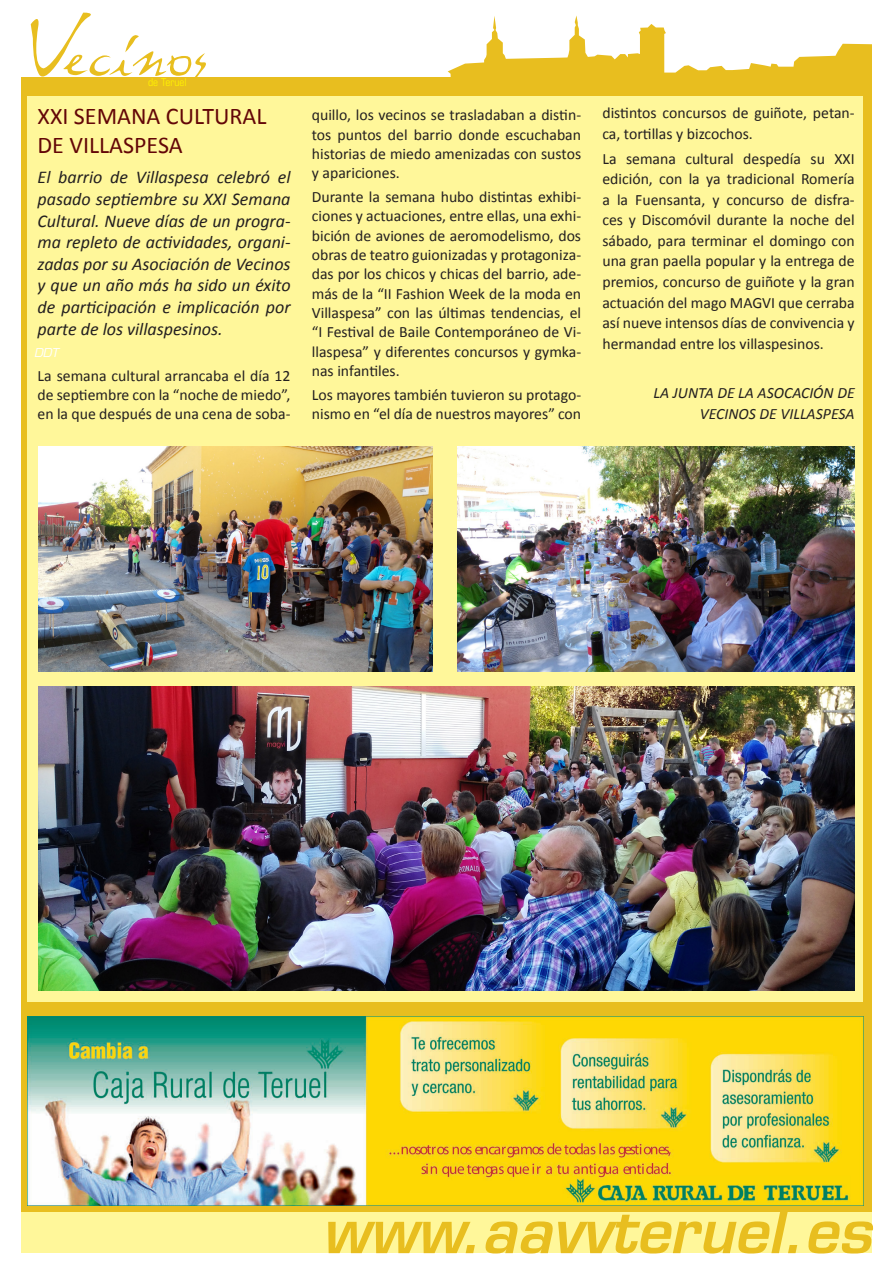
<style>
.page{position:relative;width:893px;height:1263px;background:#fff}
.page>*{position:absolute;margin:0;border:0;box-sizing:border-box;transform-origin:0 0}
.t1{font:70.8px "Dali";letter-spacing:-.005em;color:#e8be1f}
.título_del_artículo{font:italic 600 59.7px "Eurostile";color:#e8be1f}
.título_del_artículo-2{font:24px "Calibri";color:#630607}
.TEXTO_COMUN{font:italic 18px/21.6px "Calibri";color:#231f20;text-align:justify}
.TEXTO_COMUN-2{font:15.75px/19.4px "Calibri";color:#231f20;text-align:justify}
.firma{font:italic 15.75px/20.5px "Calibri";color:#231f20;text-align:right}
.Pie_de_foto{font:italic 12px "Eurostile";color:#fff}
.t2{font:condensed 10.8px "Eurostile";color:#fff101}
</style>
<div class="page">
<div style="left:21px;top:0;width:851px;height:1242px;background:#e8be1f"></div>
<div style="left:21px;top:1212px;width:851px;height:40px;background:#fff79a"></div>
<svg style="left:21px;top:0;width:850px;height:77px;background:#fbf6e1"></svg>
<div style="left:28px;top:96px;width:835px;height:905px;background:#fff79a"></div>
<img style="left:28px;top:1016px;width:835px;height:189px">
<img style="left:38px;top:446px;width:394px;height:226px">
<img style="left:38px;top:687px;width:817px;height:304px">
<img style="left:457px;top:446px;width:398px;height:226px">
<p class="t1" style="left:28px;top:9px;width:182px">Vecinos</p>
<p class="t2" style="left:148px;top:76px;width:40px">de Teruel</p>
<p class="título_del_artículo-2" style="left:38px;top:101px;width:230px">XXI SEMANA CULTURAL</p>
<p class="título_del_artículo-2" style="left:38px;top:130px;width:147px">DE VILLASPESA</p>
<p class="TEXTO_COMUN" style="left:38px;top:166px;width:254px">El barrio de Villaspesa celebró el pasado septiembre su XXI Semana Cultural. Nueve días de un progra&shy;ma repleto de actividades, organi&shy;zadas por su Asociación de Vecinos y que un año más ha sido un éxito de participación e implicación por parte de los villaspesinos.</p>
<p class="TEXTO_COMUN-2" style="left:38px;top:366px;width:255px;line-height:18.9px">La semana cultural arrancaba el día 12 de septiembre con la “noche de miedo”, en la que después de una cena de soba-</p>
<p class="Pie_de_foto" style="left:34px;top:345px;width:26px">DDT</p>
<p class="TEXTO_COMUN-2" style="left:312px;top:105px;width:271px">quillo, los vecinos se trasladaban a distin&shy;tos puntos del barrio donde escuchaban historias de miedo amenizadas con sustos y apariciones.</p>
<p class="TEXTO_COMUN-2" style="left:312px;top:186px;width:271px">Durante la semana hubo distintas exhibi&shy;ciones y actuaciones, entre ellas, una exhi&shy;bición de aviones de aeromodelismo, dos obras de teatro guionizadas y protagoniza&shy;das por los chicos y chicas del barrio, ade&shy;más de la “II Fashion Week de la moda en Villaspesa” con las últimas tendencias, el “I Festival de Baile Contemporáneo de Vi&shy;llaspesa” y diferentes concursos y gymka&shy;nas infantiles.</p>
<p class="TEXTO_COMUN-2" style="left:312px;top:384px;width:271px">Los mayores también tuvieron su protago&shy;nismo en “el día de nuestros mayores” con</p>
<p class="TEXTO_COMUN-2" style="left:602px;top:102px;width:254px;line-height:20.5px">distintos concursos de guiñote, petan&shy;ca, tortillas y bizcochos.</p>
<p class="TEXTO_COMUN-2" style="left:602px;top:147px;width:254px;line-height:20.5px">La semana cultural despedía su XXI edición, con la ya tradicional Romería a la Fuensanta, y concurso de disfra&shy;ces y Discomóvil durante la noche del sábado, para terminar el domingo con una gran paella popular y la entrega de premios, concurso de guiñote y la gran actuación del mago MAGVI que cerraba así nueve intensos días de convivencia y hermandad entre los villaspesinos.</p>
<p class="firma" style="left:654px;top:382px;width:203px">LA JUNTA DE LA ASOCACIÓN DE<br>VECINOS DE VILLASPESA</p>
<p class="título_del_artículo" style="left:321px;top:1194px;width:551px">www.aavvteruel.es</p>
</div>
